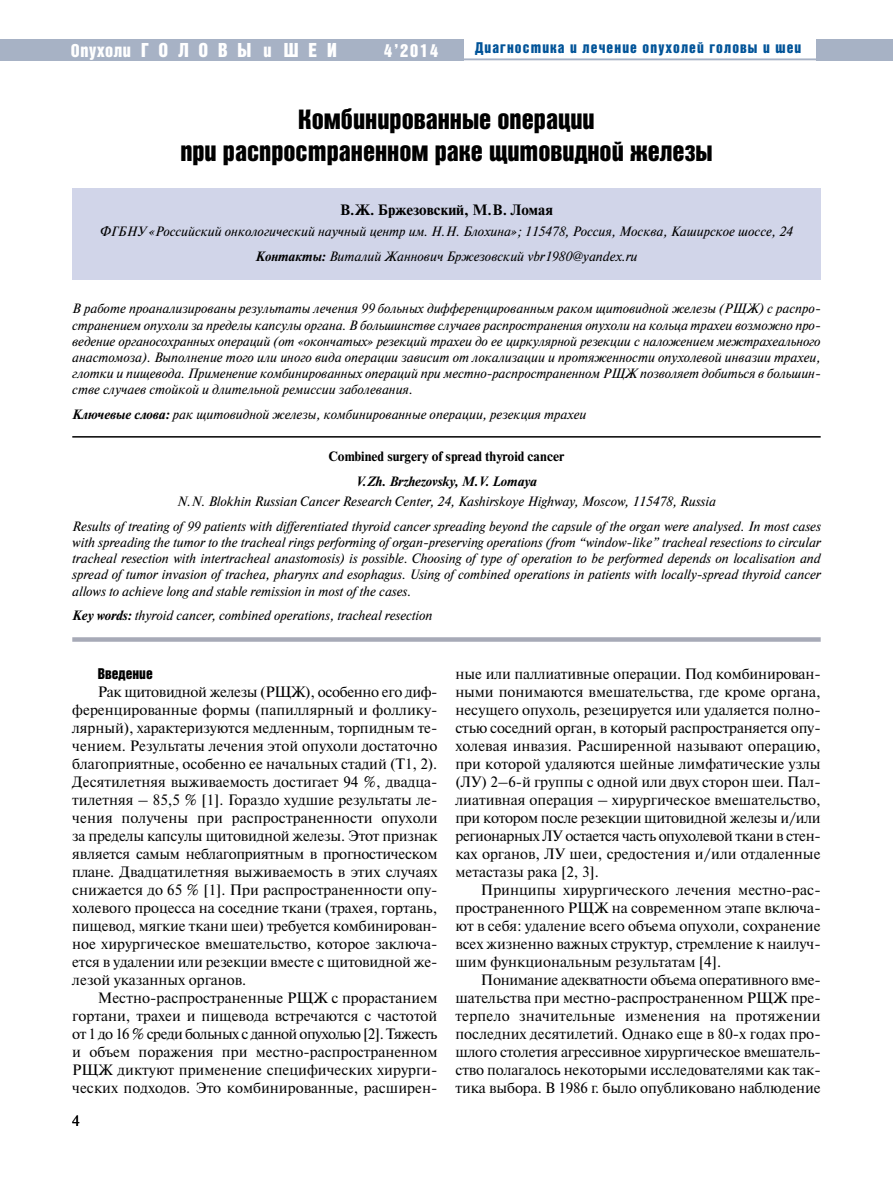
<style>
.page{position:relative;width:893px;height:1191px;background:#fff}
.page>*{position:absolute;margin:0;border:0;box-sizing:border-box;transform-origin:0 0}
.t1{font:27px/32.4px "Bastion Kontrast Alt C";color:#000;text-align:center}
.t2{font:19.5px "Bastion Kontrast Alt C";letter-spacing:.5em;color:#fff}
.t3{font:18px "Bastion Kontrast Alt C";color:#fff}
.t4{font:15px/18px "Newton C";color:#000;text-align:justify}
.t5{font:15px "Bastion Kontrast Alt C";letter-spacing:.075em;color:#005398}
.t6{font:700 15px "Newton C";color:#000}
.t7{font:15px "Bastion Kontrast Alt C";color:#000}
.t8{font:italic 13.5px/16.2px "Newton C";color:#000;text-align:center}
.t9{font:700 13.5px "Newton C";color:#000}
.t10{font:italic 700 13.5px "Newton C";color:#000}
.s1{font-size:18px}
.s2{font-weight:700}
</style>
<div class="page">
<div style="left:0;top:39px;width:463px;height:21px;background:#a7b2c5"></div>
<div style="left:816px;top:39px;width:77px;height:21px;background:#a7b2c5"></div>
<hr style="left:445px;top:59px;width:377px;height:1px;background:#a7b2c5">
<div style="left:72px;top:189px;width:749px;height:91px;background:#d1d5e9"></div>
<hr style="left:72px;top:436px;width:749px;height:1px;background:#000">
<div style="left:72px;top:637px;width:749px;height:5px;background:#a7aab7"></div>
<h2 class="t2" style="left:71px;top:40px;width:267px"><span class="s1">Опухоли</span>ГОЛОВЫ <span class="s1">и</span> ШЕИ</h2>
<p class="t3" style="left:384px;top:41px;width:56px">4’2014</p>
<p class="t5" style="left:475px;top:40px;width:328px">Диагностика и лечение опухолей головы и шеи</p>
<h1 class="t1" style="left:180px;top:103px;width:534px">Комбинированные операции<br>при распространенном раке щитовидной железы</h1>
<p class="t6" style="left:340px;top:202px;width:214px">В.Ж. Бржезовский, М.В. Ломая</p>
<p class="t8" style="left:100px;top:219px;width:694px;line-height:25px">ФГБНУ «Российский онкологический научный центр им. Н.Н. Блохина»; 115478, Россия, Москва, Каширское шоссе, 24<br><span class="s2">Контакты:</span> Виталий Жаннович Бржезовский vbr1980@yandex.ru</p>
<p class="t8" style="left:72px;top:301px;width:750px;text-align:justify">В работе проанализированы результаты лечения 99 больных дифференцированным раком щитовидной железы (РЩЖ) с распро&shy;странением опухоли за пределы капсулы органа. В большинстве случаев распространения опухоли на кольца трахеи возможно про&shy;ведение органосохранных операций (от «окончатых» резекций трахеи до ее циркулярной резекции с наложением межтрахеального анастомоза). Выполнение того или иного вида операции зависит от локализации и протяженности опухолевой инвазии трахеи, глотки и пищевода. Применение комбинированных операций при местно-распространенном РЩЖ позволяет добиться в большин&shy;стве случаев стойкой и длительной ремиссии заболевания.</p>
<p class="t8" style="left:72px;top:406px;width:516px"><span class="s2">Ключевые слова:</span> рак щитовидной железы, комбинированные операции, резекция трахеи</p>
<p class="t9" style="left:328px;top:448px;width:238px">Combined surgery of spread thyroid cancer</p>
<p class="t10" style="left:356px;top:473px;width:182px">V.Zh. Brzhezovsky, M.V. Lomaya</p>
<p class="t8" style="left:72px;top:489px;width:750px;line-height:24.8px">N.N. Blokhin Russian Cancer Research Center, 24, Kashirskoye Highway, Moscow, 115478, Russia<br>Results of treating of 99 patients with differentiated thyroid cancer spreading beyond the capsule of the organ were analysed. In most cases</p>
<p class="t8" style="left:72px;top:534px;width:750px;text-align:justify">with spreading the tumor to the tracheal rings performing of organ-preserving operations (from “window-like” tracheal resections to circular tracheal resection with intertracheal anastomosis) is possible. Choosing of type of operation to be performed depends on localisation and spread of tumor invasion of trachea, pharynx and esophagus. Using of combined operations in patients with locally-spread thyroid cancer allows to achieve long and stable remission in most of the cases.</p>
<p class="t8" style="left:72px;top:607px;width:362px"><span class="s2">Key words:</span> thyroid cancer, combined operations, tracheal resection</p>
<p class="t7" style="left:98px;top:666px;width:56px">Введение</p>
<p class="t4" style="left:72px;top:682px;width:367px;text-align:left;text-indent:26px">Рак щитовидной железы (РЩЖ), особенно его диф&shy;ференцированные формы (папиллярный и фоллику&shy;лярный), характеризуются медленным, торпидным те&shy;чением. Результаты лечения этой опухоли достаточно благоприятные, особенно ее начальных стадий (Т1, 2).<br>Десятилетняя выживаемость достигает 94 %, двадца&shy;тилетняя – 85,5 % [1]. Гораздо худшие результаты ле&shy;чения получены при распространенности опухоли за пределы капсулы щитовидной железы. Этот признак является самым неблагоприятным в прогностическом плане. Двадцатилетняя выживаемость в этих случаях снижается до 65 % [1]. При распространенности опу&shy;холевого процесса на соседние ткани (трахея, гортань, пищевод, мягкие ткани шеи) требуется комбинирован&shy;ное хирургическое вмешательство, которое заключа&shy;ется в удалении или резекции вместе с щитовидной же&shy;лезой указанных органов.</p>
<p class="t4" style="left:72px;top:988px;width:367px;text-indent:26px">Местно-распространенные РЩЖ с прорастанием гортани, трахеи и пищевода встречаются с частотой от 1 до 16 % среди больных с данной опухолью [2]. Тяжесть и объем поражения при местно-распространенном РЩЖ диктуют применение специфических хирурги&shy;ческих подходов. Это комбинированные, расширен-</p>
<p class="t4" style="left:72px;top:1112px;width:9px">4</p>
<p class="t4" style="left:455px;top:664px;width:367px">ные или паллиативные операции. Под комбинирован&shy;ными понимаются вмешательства, где кроме органа, несущего опухоль, резецируется или удаляется полно&shy;стью соседний орган, в который распространяется опу&shy;холевая инвазия. Расширенной называют операцию, при которой удаляются шейные лимфатические узлы (ЛУ) 2–6‑й группы с одной или двух сторон шеи. Пал&shy;лиативная операция – хирургическое вмешательство, при котором после резекции щитовидной железы и/или регионарных ЛУ остается часть опухолевой ткани в стен&shy;ках органов, ЛУ шеи, средостения и/или отдаленные метастазы рака [2, 3].</p>
<p class="t4" style="left:455px;top:880px;width:367px;text-align:left;text-indent:26px">Принципы хирургического лечения местно-рас&shy;пространенного РЩЖ на современном этапе включа&shy;ют в себя: удаление всего объема опухоли, сохранение всех жизненно важных структур, стремление к наилуч&shy;шим функциональным результатам [4].</p>
<p class="t4" style="left:455px;top:970px;width:367px;text-indent:26px">Понимание адекватности объема оперативного вме&shy;шательства при местно-распространенном РЩЖ пре&shy;терпело значительные изменения на протяжении последних десятилетий. Однако еще в 80‑х годах про&shy;шлого столетия агрессивное хирургическое вмешатель&shy;ство полагалось некоторыми исследователями как так&shy;тика выбора. В 1986 г. было опубликовано наблюдение</p>
</div>
